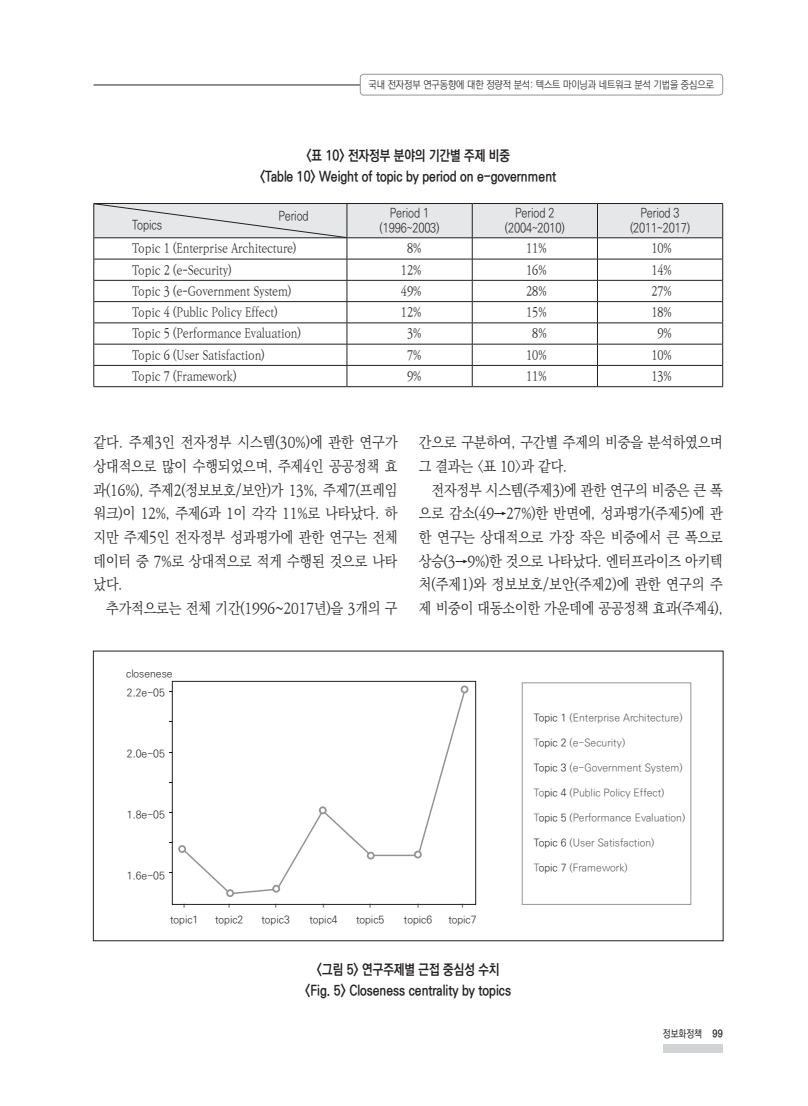
<style>
.page{position:relative;width:808px;height:1106px;background:#fff}
.page>*{position:absolute;margin:0;border:0;box-sizing:border-box;transform-origin:0 0}
.본{font:15px/23.7px "Ko Pub Batang PL";letter-spacing:-.01em;color:#231f20;text-align:justify;scale:.9 1}
.표그림제목{font:14.25px "Ko Pub Dotum PB";color:#231f20;scale:.85 1}
.표안내용{font:12.75px "Ko Pub Batang PL";letter-spacing:-.01em;color:#231f20;scale:.85 1}
.표안제목{font:12.75px "Ko Pub Dotum PL";letter-spacing:-.01em;color:#231f20;scale:.85 1}
.t1{font:10.5px "Ko Pub Dotum PL";letter-spacing:-.01em;color:#231f20;scale:.91 1}
.t2{font:10.5px "Ko Pub Dotum PM";color:#231f20;scale:.85 1}
.t3{font:300 10.35px "Ko Pub Dotum";color:#57585a}
.t4{font:300 10.35px "Ko Pub Dotum";color:#231f20}
.t5{font:300 4.05px "Ko Pub Dotum";color:#231f20;scale:2.5 1}
.s1{color:#231f20}
.s2{font-family:"Ko Pub Dotum PB"}
</style>
<div class="page">
<hr style="left:94px;top:85px;width:617px;height:1px;background:#231f20">
<div style="left:360px;top:74px;width:363px;height:21px;background:#fff;border-radius:3px"></div>
<div style="left:360px;top:74px;width:363px;height:21px;border:1px solid #939598;border-radius:3px"></div>
<div style="left:663px;top:1044px;width:59px;height:8px;background:#d1d2d4"></div>
<hr style="left:94px;top:386px;width:253px;height:1px;background:#231f20">
<hr style="left:347px;top:386px;width:125px;height:1px;background:#231f20">
<hr style="left:472px;top:386px;width:125px;height:1px;background:#231f20">
<hr style="left:597px;top:386px;width:126px;height:1px;background:#231f20">
<svg style="left:94px;top:203px;width:629px;height:183px"></svg>
<div style="left:522px;top:682px;width:169px;height:222px;border:1px solid #95979a"></div>
<div style="left:172px;top:681px;width:304px;height:223px;border:1px solid #231f20"></div>
<svg style="left:186px;top:688px;width:280px;height:206px"></svg>
<svg style="left:178px;top:845px;width:8px;height:8px"></svg>
<svg style="left:226px;top:889px;width:8px;height:8px"></svg>
<svg style="left:272px;top:884px;width:8px;height:8px"></svg>
<svg style="left:319px;top:806px;width:8px;height:8px"></svg>
<svg style="left:367px;top:851px;width:8px;height:8px"></svg>
<svg style="left:414px;top:850px;width:8px;height:8px"></svg>
<svg style="left:461px;top:685px;width:7px;height:8px"></svg>
<div style="left:93px;top:651px;width:630px;height:290px;border:1px solid #231f20"></div>
<p class="표안제목" style="left:132px;top:219px;width:37px">Topics</p>
<p class="t1" style="left:369px;top:79px;width:381px">국내 전자정부 연구동향에 대한 정량적 분석: 텍스트 마이닝과 네트워크 분석 기법을 중심으로</p>
<p class="표그림제목" style="left:306px;top:149px;width:241px">&lt;표 10&gt; 전자정부 분야의 기간별 주제 비중</p>
<p class="표그림제목" style="left:260px;top:170px;width:350px">&lt;Table 10&gt; Weight of topic by period on e-government</p>
<p class="표안제목" style="left:278px;top:210px;width:37px">Period</p>
<p class="표안제목" style="left:515px;top:207px;width:48px">Period 2</p>
<p class="표안제목" style="left:505px;top:222px;width:72px">(2004~2010)</p>
<p class="표안제목" style="left:390px;top:207px;width:48px">Period 1</p>
<p class="표안제목" style="left:379px;top:222px;width:72px">(1996~2003)</p>
<p class="표안제목" style="left:640px;top:207px;width:48px">Period 3</p>
<p class="표안제목" style="left:630px;top:222px;width:72px">(2011~2017)</p>
<p class="표안내용" style="left:132px;top:242px;width:195px">Topic 1 (Enterprise Architecture)</p>
<p class="표안내용" style="left:407px;top:242px;width:18px">8%</p>
<p class="표안내용" style="left:526px;top:242px;width:25px">11%</p>
<p class="표안내용" style="left:651px;top:242px;width:25px">10%</p>
<p class="표안내용" style="left:132px;top:263px;width:119px">Topic 2 (e-Security)</p>
<p class="표안내용" style="left:401px;top:263px;width:25px">12%</p>
<p class="표안내용" style="left:526px;top:263px;width:25px">16%</p>
<p class="표안내용" style="left:651px;top:263px;width:25px">14%</p>
<p class="표안내용" style="left:132px;top:284px;width:189px">Topic 3 (e-Government System)</p>
<p class="표안내용" style="left:401px;top:284px;width:25px">49%</p>
<p class="표안내용" style="left:526px;top:284px;width:25px">28%</p>
<p class="표안내용" style="left:651px;top:284px;width:25px">27%</p>
<p class="표안내용" style="left:132px;top:305px;width:173px">Topic 4 (Public Policy Effect)</p>
<p class="표안내용" style="left:401px;top:305px;width:25px">12%</p>
<p class="표안내용" style="left:526px;top:305px;width:25px">15%</p>
<p class="표안내용" style="left:651px;top:305px;width:25px">18%</p>
<p class="표안내용" style="left:132px;top:327px;width:200px">Topic 5 (Performance Evaluation)</p>
<p class="표안내용" style="left:407px;top:327px;width:18px">3%</p>
<p class="표안내용" style="left:532px;top:327px;width:18px">8%</p>
<p class="표안내용" style="left:657px;top:327px;width:18px">9%</p>
<p class="표안내용" style="left:132px;top:348px;width:157px">Topic 6 (User Satisfaction)</p>
<p class="표안내용" style="left:407px;top:348px;width:18px">7%</p>
<p class="표안내용" style="left:526px;top:348px;width:25px">10%</p>
<p class="표안내용" style="left:651px;top:348px;width:25px">10%</p>
<p class="표안내용" style="left:132px;top:369px;width:124px">Topic 7 (Framework)</p>
<p class="표안내용" style="left:407px;top:369px;width:18px">9%</p>
<p class="표안내용" style="left:526px;top:369px;width:25px">11%</p>
<p class="표안내용" style="left:651px;top:369px;width:25px">13%</p>
<p class="본" style="left:94px;top:431px;width:339px">같다. 주제3인 전자정부 시스템(30%)에 관한 연구가 상대적으로 많이 수행되었으며, 주제4인 공공정책 효 과(16%), 주제2(정보보호/보안)가 13%, 주제7(프레임 워크)이 12%, 주제6과 1이 각각 11%로 나타났다. 하 지만 주제5인 전자정부 성과평가에 관한 연구는 전체 데이터 중 7%로 상대적으로 적게 수행된 것으로 나타 났다.</p>
<p class="본" style="left:106px;top:597px;width:325px">추가적으로는 전체 기간(1996~2017년)을 3개의 구</p>
<p class="본" style="left:419px;top:431px;width:339px">간으로 구분하여, 구간별 주제의 비중을 분석하였으며 그 결과는 &lt;표 10&gt;과 같다.</p>
<p class="본" style="left:419px;top:478px;width:339px;text-indent:13px">전자정부 시스템(주제3)에 관한 연구의 비중은 큰 폭 으로 감소(49→27%)한 반면에, 성과평가(주제5)에 관 한 연구는 상대적으로 가장 작은 비중에서 큰 폭으로 상승(3→9%)한 것으로 나타났다. 엔터프라이즈 아키텍 처(주제1)와 정보보호/보안(주제2)에 관한 연구의 주 제 비중이 대동소이한 가운데에 공공정책 효과(주제4),</p>
<p class="t4" style="left:126px;top:668px;width:48px">closenese</p>
<p class="t4" style="left:127px;top:687px;width:39px">2.2e-05</p>
<p class="t4" style="left:127px;top:748px;width:39px">2.0e-05</p>
<p class="t4" style="left:127px;top:809px;width:39px">1.8e-05</p>
<p class="t4" style="left:127px;top:871px;width:39px">1.6e-05</p>
<p class="t3" style="left:534px;top:713px;width:150px"><span class="s1">Topic 1</span> (Enterprise Architecture)</p>
<p class="t3" style="left:534px;top:738px;width:93px">T<span class="s1">opic 2</span> (e-Security)</p>
<p class="t3" style="left:534px;top:763px;width:150px"><span class="s1">Topic 3</span> (e-Government System)</p>
<p class="t3" style="left:534px;top:788px;width:132px">To<span class="s1">pic 4</span> (Public Policy Effect)</p>
<p class="t3" style="left:534px;top:813px;width:153px">T<span class="s1">opic 5</span> (Performance Evaluation)</p>
<p class="t3" style="left:534px;top:838px;width:122px"><span class="s1">Topic 6</span> (User Satisfaction)</p>
<p class="t3" style="left:534px;top:863px;width:95px">T<span class="s1">opic 7</span> (Framework)</p>
<p class="t5" style="left:182px;top:904px;width:3px">|</p>
<p class="t5" style="left:227px;top:904px;width:3px">|</p>
<p class="t5" style="left:274px;top:904px;width:3px">|</p>
<p class="t5" style="left:322px;top:904px;width:3px">|</p>
<p class="t5" style="left:368px;top:904px;width:3px">|</p>
<p class="t5" style="left:416px;top:904px;width:3px">|</p>
<p class="t5" style="left:460px;top:904px;width:3px">|</p>
<p class="t4" style="left:170px;top:915px;width:30px">topic1</p>
<p class="t4" style="left:215px;top:915px;width:30px">topic2</p>
<p class="t4" style="left:261px;top:915px;width:30px">topic3</p>
<p class="t4" style="left:309px;top:915px;width:30px">topic4</p>
<p class="t4" style="left:356px;top:915px;width:30px">topic5</p>
<p class="t4" style="left:404px;top:915px;width:30px">topic6</p>
<p class="t4" style="left:448px;top:915px;width:30px">topic7</p>
<p class="표그림제목" style="left:317px;top:962px;width:216px">&lt;그림 5&gt; 연구주제별 근접 중심성 수치</p>
<p class="표그림제목" style="left:305px;top:983px;width:244px">&lt;Fig. 5&gt; Closeness centrality by topics</p>
<p class="t2" style="left:663px;top:1028px;width:72px">정보화정책 <span class="s2">99</span></p>
</div>
